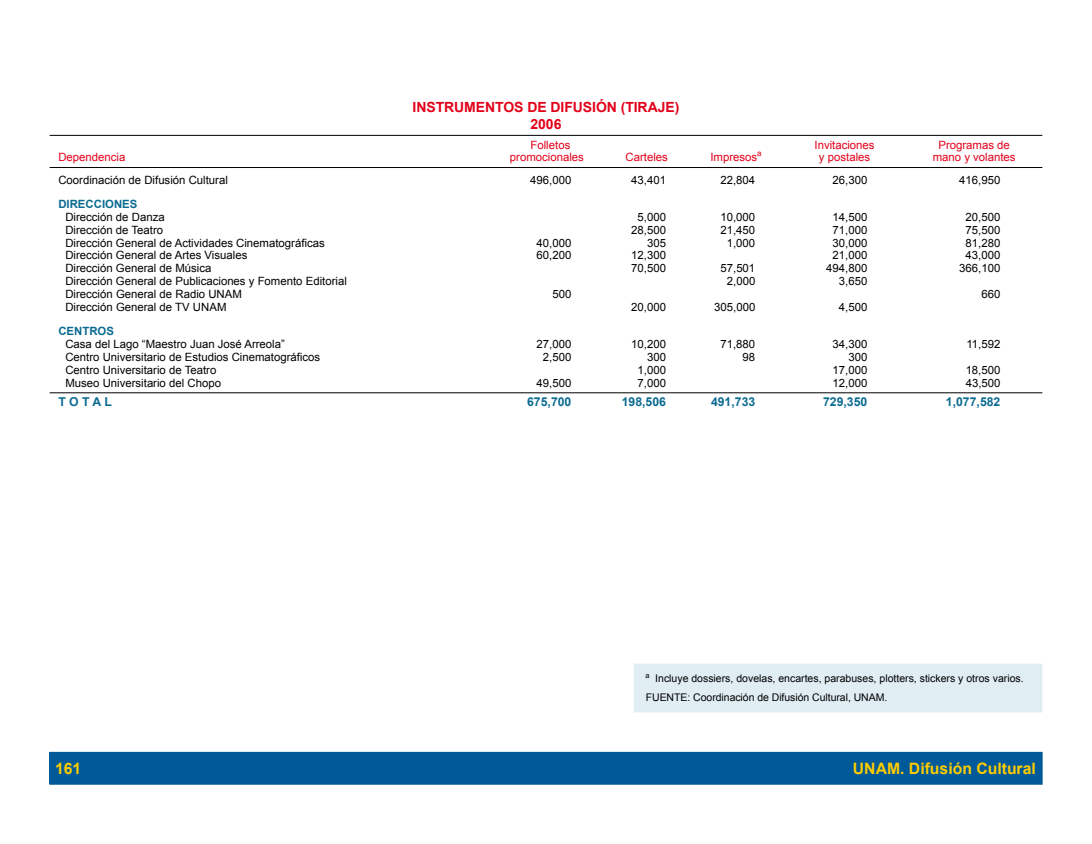
<style>
.page{position:relative;width:1092px;height:844px;background:#fff}
.page>*{position:absolute;margin:0;border:0;box-sizing:border-box;transform-origin:0 0}
.t1{font:700 15.75px "Arial";color:#fecc00}
.t2{font:700 14px/16.8px "Arial";letter-spacing:-.005em;color:#e2001a;text-align:center}
.t3{font:700 12.25px "Arial";color:#0b6b91}
.t4{font:11.38px "Arial";color:#000}
.t5{font:11.38px "Arial";color:#e2001a}
.t6{font:700 11.38px "Arial";color:#0b6b91}
.t7{font:10.5px/19.1px "Arial";color:#000}
.t8{font:8.05px "Arial";color:#e2001a}
.t9{font:7.35px "Arial";color:#000}
</style>
<div class="page">
<div style="left:50px;top:752px;width:992px;height:32px;background:#005998"></div>
<div style="left:634px;top:664px;width:407px;height:47px;background:#e0edf3"></div>
<div style="left:633px;top:663px;width:409px;height:49px;border:2px solid #e0edf3"></div>
<hr style="left:50px;top:135px;width:992px;height:1px;background:#000">
<hr style="left:50px;top:167px;width:992px;height:1px;background:#000">
<hr style="left:50px;top:392px;width:992px;height:1px;background:#000">
<p class="t2" style="left:412px;top:99px;width:268px">INSTRUMENTOS DE DIFUSIÓN (TIRAJE)<br>2006</p>
<p class="t5" style="left:530px;top:138px;width:41px">Folletos</p>
<p class="t5" style="left:814px;top:138px;width:62px">Invitaciones</p>
<p class="t5" style="left:938px;top:138px;width:73px">Programas de</p>
<p class="t5" style="left:58px;top:151px;width:69px">Dependencia</p>
<p class="t5" style="left:510px;top:151px;width:75px">promocionales</p>
<p class="t5" style="left:625px;top:151px;width:44px">Carteles</p>
<p class="t5" style="left:710px;top:151px;width:48px">Impresos</p>
<p class="t8" style="left:757px;top:149px;width:6px">a</p>
<p class="t5" style="left:818px;top:151px;width:53px">y postales</p>
<p class="t5" style="left:932px;top:151px;width:84px">mano y volantes</p>
<p class="t4" style="left:58px;top:174px;width:171px">Coordinación de Difusión Cultural</p>
<p class="t4" style="left:530px;top:174px;width:43px">496,000</p>
<p class="t4" style="left:631px;top:174px;width:36px">43,401</p>
<p class="t4" style="left:720px;top:174px;width:36px">22,804</p>
<p class="t4" style="left:832px;top:174px;width:36px">26,300</p>
<p class="t4" style="left:959px;top:174px;width:43px">416,950</p>
<p class="t6" style="left:58px;top:197px;width:80px">DIRECCIONES</p>
<p class="t4" style="left:65px;top:210px;width:101px">Dirección de Danza</p>
<p class="t4" style="left:637px;top:210px;width:30px">5,000</p>
<p class="t4" style="left:720px;top:210px;width:36px">10,000</p>
<p class="t4" style="left:832px;top:210px;width:36px">14,500</p>
<p class="t4" style="left:965px;top:210px;width:36px">20,500</p>
<p class="t4" style="left:65px;top:223px;width:99px">Dirección de Teatro</p>
<p class="t4" style="left:631px;top:223px;width:36px">28,500</p>
<p class="t4" style="left:720px;top:223px;width:36px">21,450</p>
<p class="t4" style="left:832px;top:223px;width:36px">71,000</p>
<p class="t4" style="left:965px;top:223px;width:36px">75,500</p>
<p class="t4" style="left:65px;top:236px;width:261px">Dirección General de Actividades Cinematográficas</p>
<p class="t4" style="left:536px;top:236px;width:36px">40,000</p>
<p class="t4" style="left:647px;top:236px;width:20px">305</p>
<p class="t4" style="left:726px;top:236px;width:30px">1,000</p>
<p class="t4" style="left:832px;top:236px;width:36px">30,000</p>
<p class="t4" style="left:965px;top:236px;width:36px">81,280</p>
<p class="t4" style="left:65px;top:249px;width:183px">Dirección General de Artes Visuales</p>
<p class="t4" style="left:536px;top:249px;width:36px">60,200</p>
<p class="t4" style="left:631px;top:249px;width:36px">12,300</p>
<p class="t4" style="left:832px;top:249px;width:36px">21,000</p>
<p class="t4" style="left:965px;top:249px;width:36px">43,000</p>
<p class="t4" style="left:65px;top:262px;width:148px">Dirección General de Música</p>
<p class="t4" style="left:631px;top:262px;width:36px">70,500</p>
<p class="t4" style="left:720px;top:262px;width:36px">57,501</p>
<p class="t4" style="left:826px;top:262px;width:43px">494,800</p>
<p class="t4" style="left:959px;top:262px;width:43px">366,100</p>
<p class="t4" style="left:65px;top:275px;width:283px">Dirección General de Publicaciones y Fomento Editorial</p>
<p class="t4" style="left:726px;top:275px;width:30px">2,000</p>
<p class="t4" style="left:838px;top:275px;width:30px">3,650</p>
<p class="t4" style="left:65px;top:288px;width:178px">Dirección General de Radio UNAM</p>
<p class="t4" style="left:552px;top:288px;width:20px">500</p>
<p class="t4" style="left:981px;top:288px;width:20px">660</p>
<p class="t4" style="left:65px;top:301px;width:162px">Dirección General de TV UNAM</p>
<p class="t4" style="left:631px;top:301px;width:36px">20,000</p>
<p class="t4" style="left:714px;top:301px;width:43px">305,000</p>
<p class="t4" style="left:838px;top:301px;width:30px">4,500</p>
<p class="t6" style="left:58px;top:324px;width:57px">CENTROS</p>
<p class="t4" style="left:65px;top:337px;width:221px">Casa del Lago “Maestro Juan José Arreola”</p>
<p class="t4" style="left:536px;top:337px;width:36px">27,000</p>
<p class="t4" style="left:631px;top:337px;width:36px">10,200</p>
<p class="t4" style="left:720px;top:337px;width:36px">71,880</p>
<p class="t4" style="left:832px;top:337px;width:36px">34,300</p>
<p class="t4" style="left:966px;top:337px;width:35px">11,592</p>
<p class="t4" style="left:65px;top:350px;width:256px">Centro Universitario de Estudios Cinematográficos</p>
<p class="t4" style="left:543px;top:350px;width:30px">2,500</p>
<p class="t4" style="left:647px;top:350px;width:20px">300</p>
<p class="t4" style="left:742px;top:350px;width:14px">98</p>
<p class="t4" style="left:848px;top:350px;width:20px">300</p>
<p class="t4" style="left:65px;top:363px;width:152px">Centro Universitario de Teatro</p>
<p class="t4" style="left:637px;top:363px;width:30px">1,000</p>
<p class="t4" style="left:832px;top:363px;width:36px">17,000</p>
<p class="t4" style="left:965px;top:363px;width:36px">18,500</p>
<p class="t4" style="left:65px;top:376px;width:157px">Museo Universitario del Chopo</p>
<p class="t4" style="left:536px;top:376px;width:36px">49,500</p>
<p class="t4" style="left:637px;top:376px;width:30px">7,000</p>
<p class="t4" style="left:832px;top:376px;width:36px">12,000</p>
<p class="t4" style="left:965px;top:376px;width:36px">43,500</p>
<p class="t3" style="left:58px;top:395px;width:55px">T O T A L</p>
<p class="t3" style="left:527px;top:395px;width:46px">675,700</p>
<p class="t3" style="left:621px;top:395px;width:46px">198,506</p>
<p class="t3" style="left:711px;top:395px;width:46px">491,733</p>
<p class="t3" style="left:823px;top:395px;width:46px">729,350</p>
<p class="t3" style="left:945px;top:395px;width:56px">1,077,582</p>
<p class="t9" style="left:645px;top:670px;width:6px">a</p>
<p class="t7" style="left:645px;top:669px;width:379px;text-indent:9px">Incluye dossiers, dovelas, encartes, parabuses, plotters, stickers y otros varios.<br>FUENTE: Coordinación de Difusión Cultural, UNAM.</p>
<h1 class="t1" style="left:55px;top:759px;width:28px">161</h1>
<h1 class="t1" style="left:852px;top:759px;width:184px">UNAM. Difusión Cultural</h1>
</div>
